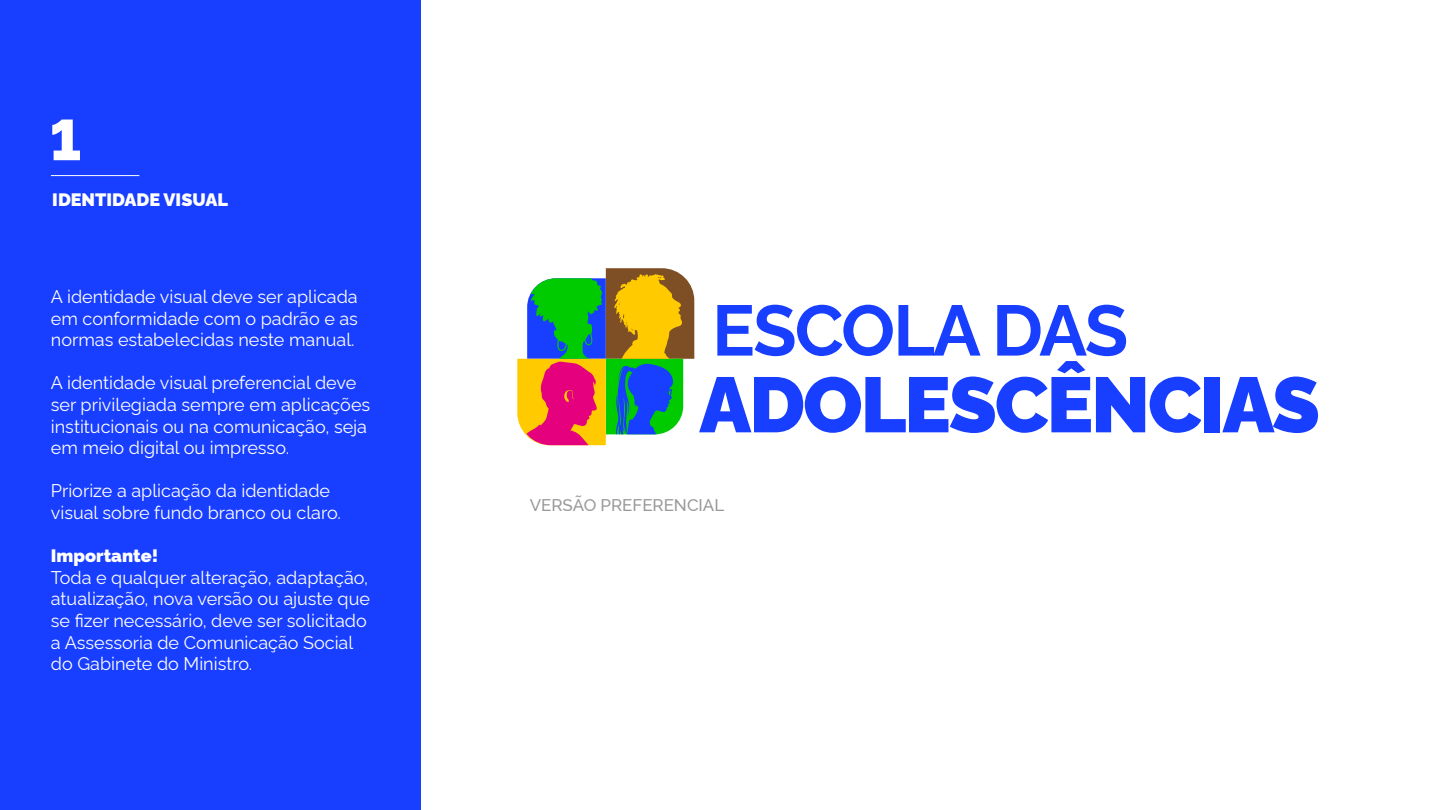
<style>
.page{position:relative;width:1440px;height:810px;background:#fff}
.page>*{position:absolute;margin:0;border:0;box-sizing:border-box;transform-origin:0 0}
.t1{font:900 57px "Rawline";color:#fff}
.t2{font:18px/21.6px "Rawline";color:#fff}
.t3{font:900 18px "Rawline";color:#fff}
.t4{font:500 16.95px "Rawline";color:#999}
</style>
<div class="page">
<div style="left:0;top:0;width:421px;height:810px;background:#183eff"></div>
<hr style="left:51px;top:175px;width:88px;height:1px;background:#fff">
<div style="left:1205px;top:377px;width:15px;height:55px;background:#183eff"></div>
<svg style="left:1222px;top:377px;width:96px;height:56px"></svg>
<svg style="left:517px;top:268px;width:684px;height:177px"></svg>
<h1 class="t1" style="left:50px;top:96px;width:33px">1</h1>
<p class="t3" style="left:52px;top:185px;width:177px">IDENTIDADE VISUAL</p>
<p class="t2" style="left:51px;top:284px;width:309px;text-align:justify">A identidade visual deve ser aplicada em conformidade com o padrão e as normas estabelecidas neste manual.</p>
<p class="t2" style="left:51px;top:370px;width:321px">A identidade visual preferencial deve ser privilegiada sempre em aplicações institucionais ou na comunicação, seja em meio digital ou impresso.</p>
<p class="t2" style="left:51px;top:478px;width:291px">Priorize a aplicação da identidade visual sobre fundo branco ou claro.</p>
<p class="t3" style="left:51px;top:542px;width:109px">Importante!</p>
<p class="t2" style="left:51px;top:565px;width:321px">Toda e qualquer alteração, adaptação, atualização, nova versão ou ajuste que se fizer necessário, deve ser solicitado a Assessoria de Comunicação Social do Gabinete do Ministro.</p>
<p class="t4" style="left:530px;top:492px;width:196px">VERSÃO PREFERENCIAL</p>
</div>
